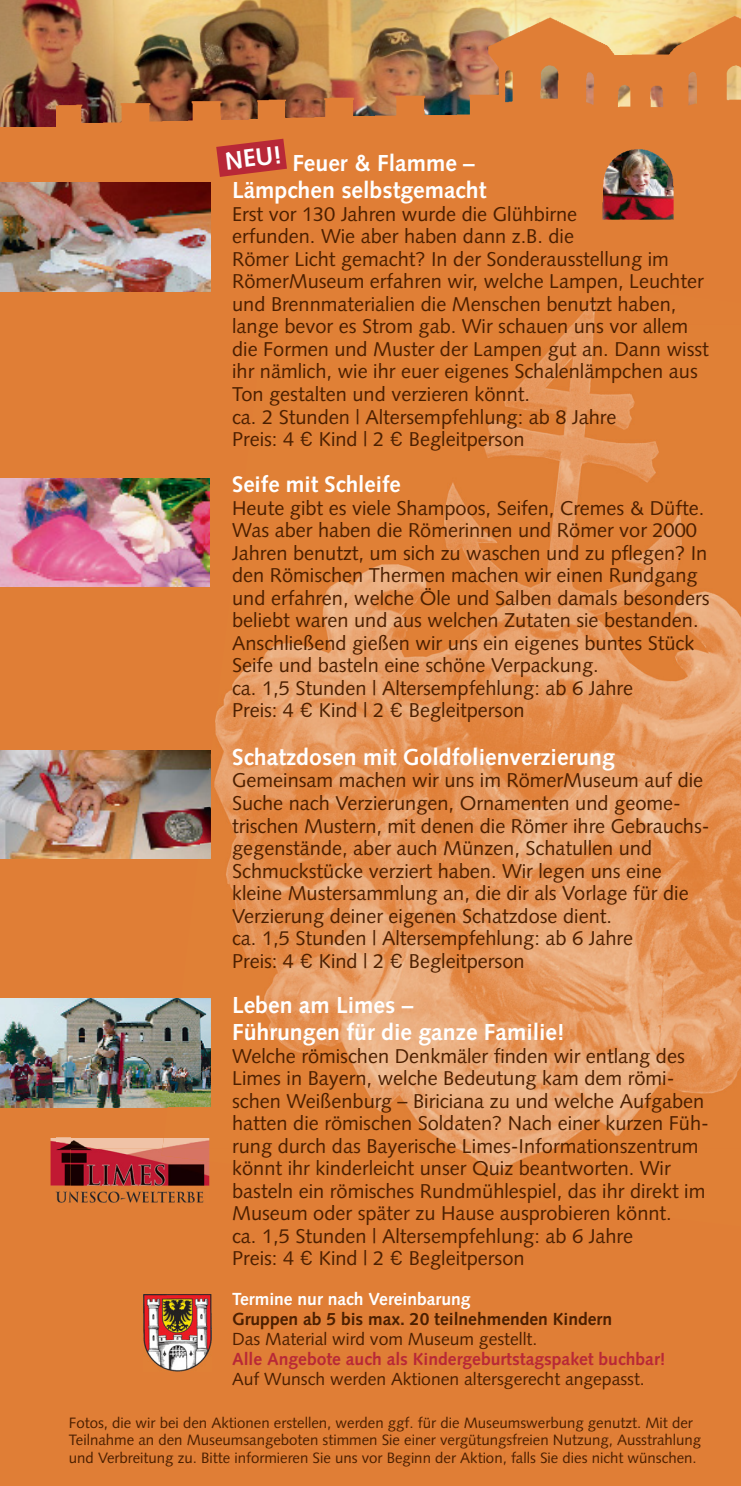
<style>
.page{position:relative;width:741px;height:1486px;background:#fff}
.page>*{position:absolute;margin:0;border:0;box-sizing:border-box;transform-origin:0 0}
.t1{font:700 25px "Syntax";color:#fff}
.t2{font:700 23px/27.5px "Syntax";color:#fff}
.t3{font:700 22.5px "Syntax";color:#fff}
.t4{font:20px/22.5px "Syntax";color:#4c1f00}
.t5{font:17.5px "Syntax";color:#4c1f00}
.t6{font:700 17.5px "Syntax";color:#b82837}
.t7{font:700 17.5px "Syntax";color:#4c1f00}
.t8{font:700 17.5px "Syntax";color:#fff}
.t9{font:15px/17.5px "Syntax";color:#4c1f00}
.s1{font-family:"DIN"}
</style>
<div class="page">
<img style="left:0;top:0;width:57px;height:127px">
<div style="left:0;top:324px;width:740px;height:1161px;background:#e07e36"></div>
<div style="left:0;top:127px;width:70px;height:1358px;background:#e07e36"></div>
<img style="left:57px;top:0;width:683px;height:1108px">
<img style="left:0;top:183px;width:211px;height:108px">
<img style="left:0;top:750px;width:164px;height:108px">
<img style="left:0;top:998px;width:164px;height:108px">
<img style="left:70px;top:1148px;width:139px;height:54px">
<img style="left:50px;top:1137px;width:20px;height:65px">
<img style="left:70px;top:1137px;width:91px;height:11px">
<svg style="left:57px;top:1137px;width:13px;height:11px"></svg>
<img style="left:209px;top:1148px;width:345px;height:38px">
<img style="left:164px;top:324px;width:576px;height:824px">
<div style="left:263px;top:245px;width:477px;height:79px;background:#e07f36"></div>
<img style="left:198px;top:754px;width:13px;height:104px">
<img style="left:167px;top:998px;width:44px;height:108px">
<img style="left:161px;top:1137px;width:48px;height:24px">
<img style="left:144px;top:1294px;width:67px;height:76px">
<svg style="left:216px;top:139px;width:71px;height:38px"></svg>
<img style="left:0;top:478px;width:209px;height:109px">
<p class="t1" style="left:224px;top:151px;width:58px;rotate:-7deg">NEU!</p>
<p class="t2" style="left:232px;top:151px;width:256px;text-indent:60px">Feuer &amp; Flamme –<br>Lämpchen selbstgemacht</p>
<p class="t4" style="left:232px;top:205px;width:478px">Erst vor 130 Jahren wurde die Glühbirne<br>erfunden. Wie aber haben dann z.B. die<br>Römer Licht gemacht? In der Sonderausstellung im RömerMuseum erfahren wir, welche Lampen, Leuchter und Brennmaterialien die Menschen benutzt haben, lange bevor es Strom gab. Wir schauen uns vor allem die Formen und Muster der Lampen gut an. Dann wisst ihr nämlich, wie ihr euer eigenes Schalenlämpchen aus Ton gestalten und verzieren könnt.<br>ca. 2 Stunden | Altersempfehlung: ab 8 Jahre<br>Preis: 4 <span class="s1">€</span> Kind | 2 <span class="s1">€</span> Begleitperson</p>
<p class="t3" style="left:232px;top:475px;width:170px">Seife mit Schleife</p>
<p class="t4" style="left:232px;top:498px;width:478px">Heute gibt es viele Shampoos, Seifen, Cremes &amp; Düfte.<br>Was aber haben die Römerinnen und Römer vor 2000<br>Jahren benutzt, um sich zu waschen und zu pflegen? In den Römischen Thermen machen wir einen Rundgang und erfahren, welche Öle und Salben damals besonders beliebt waren und aus welchen Zutaten sie bestanden.<br>Anschließend gießen wir uns ein eigenes buntes Stück Seife und basteln eine schöne Verpackung.<br>ca. 1,5 Stunden | Altersempfehlung: ab 6 Jahre<br>Preis: 4 <span class="s1">€</span> Kind | 2 <span class="s1">€</span> Begleitperson</p>
<p class="t2" style="left:232px;top:745px;width:384px">Schatzdosen mit Goldfolienverzierung</p>
<p class="t4" style="left:232px;top:771px;width:478px">Gemeinsam machen wir uns im RömerMuseum auf die Suche nach Verzierungen, Ornamenten und geome&shy;trischen Mustern, mit denen die Römer ihre Gebrauchs&shy;gegenstände, aber auch Münzen, Schatullen und Schmuckstücke verziert haben. Wir legen uns eine kleine Mustersammlung an, die dir als Vorlage für die Verzierung deiner eigenen Schatzdose dient.<br>ca. 1,5 Stunden | Altersempfehlung: ab 6 Jahre<br>Preis: 4 <span class="s1">€</span> Kind | 2 <span class="s1">€</span> Begleitperson</p>
<p class="t2" style="left:232px;top:992px;width:334px">Leben am Limes –<br>Führungen für die ganze Familie!</p>
<p class="t4" style="left:232px;top:1046px;width:478px">Welche römischen Denkmäler finden wir entlang des Limes in Bayern, welche Bedeutung kam dem römi&shy;schen Weißenburg – Biriciana zu und welche Aufgaben hatten die römischen Soldaten? Nach einer kurzen Füh&shy;rung durch das Bayerische Limes-Informationszentrum könnt ihr kinderleicht unser Quiz beantworten. Wir basteln ein römisches Rundmühlespiel, das ihr direkt im Museum oder später zu Hause ausprobieren könnt.<br>ca. 1,5 Stunden | Altersempfehlung: ab 6 Jahre<br>Preis: 4 <span class="s1">€</span> Kind | 2 <span class="s1">€</span> Begleitperson</p>
<p class="t8" style="left:232px;top:1291px;width:240px">Termine nur nach Vereinbarung</p>
<p class="t7" style="left:232px;top:1311px;width:381px">Gruppen ab 5 bis max. 20 teilnehmenden Kindern</p>
<p class="t5" style="left:232px;top:1331px;width:306px">Das Material wird vom Museum gestellt.</p>
<p class="t6" style="left:232px;top:1351px;width:434px">Alle Angebote auch als Kindergeburtstagspaket buchbar!</p>
<p class="t5" style="left:232px;top:1371px;width:414px">Auf Wunsch werden Aktionen altersgerecht angepasst.</p>
<p class="t9" style="left:69px;top:1414px;width:633px">Fotos, die wir bei den Aktionen erstellen, werden ggf. für die Museumswerbung genutzt. Mit der<br>Teilnahme an den Museumsangeboten stimmen Sie einer vergütungsfreien Nutzung, Ausstrahlung und Verbreitung zu. Bitte informieren Sie uns vor Beginn der Aktion, falls Sie dies nicht wünschen.</p>
</div>
